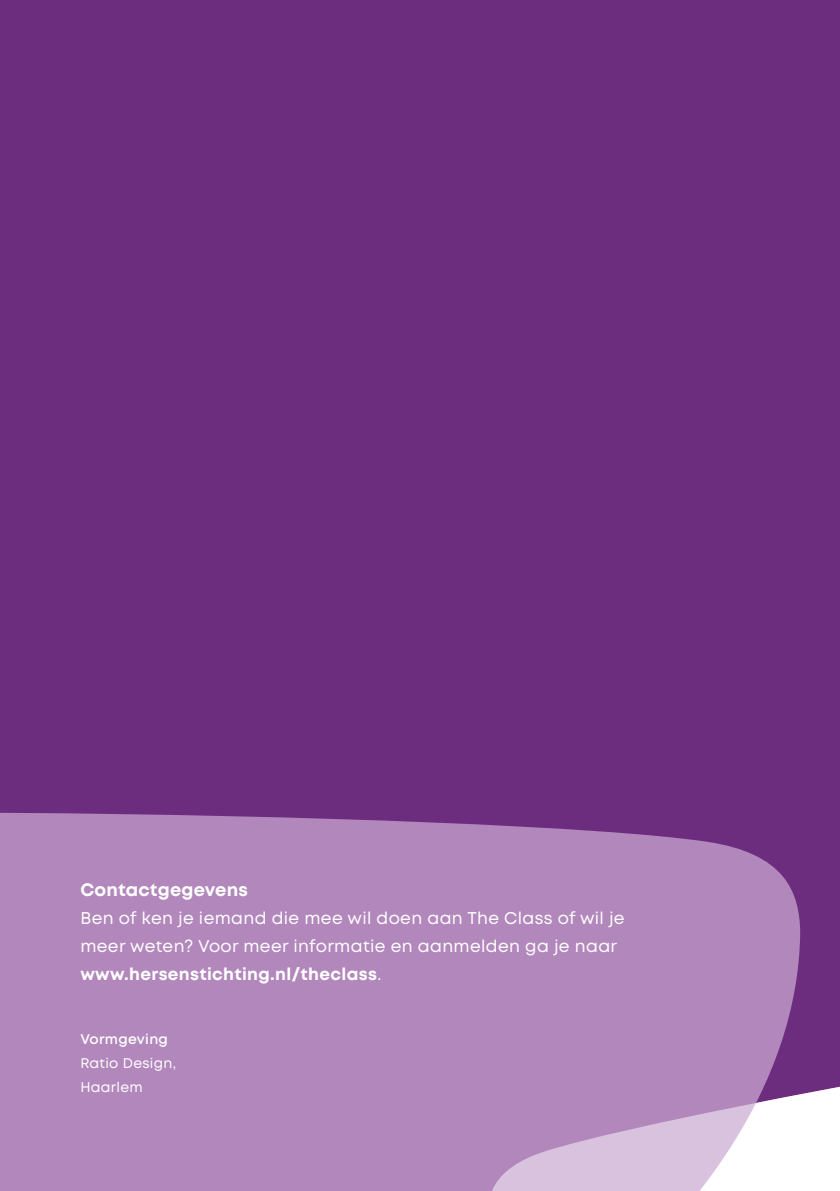
<style>
.page{position:relative;width:840px;height:1191px;background:#fff}
.page>*{position:absolute;margin:0;border:0;box-sizing:border-box;transform-origin:0 0}
.t1{font:700 18px "Mont";letter-spacing:.01em;color:#fff}
.t2{font:17px/28px "Mont";letter-spacing:.02em;color:#fff}
.t3{font:14px/24px "Mont";letter-spacing:.02em;color:#fff}
.t4{font:600 14px "Mont";letter-spacing:.02em;color:#fff}
.s1{font-weight:700}
</style>
<div class="page">
<div style="left:0;top:0;width:839px;height:1191px;background:#6d2d7f"></div>
<div style="left:0;top:812px;width:799px;height:379px;background:#b287bc"></div>
<svg style="left:484px;top:980px;width:355px;height:211px;fill:#b287bc"></svg>
<p class="t1" style="left:80px;top:878px;width:169px">Contactgegevens</p>
<p class="t2" style="left:80px;top:904px;width:545px">Ben of ken je iemand die mee wil doen aan The Class of wil je meer weten? Voor meer informatie en aanmelden ga je naar <span class="s1">www.hersenstichting.nl/theclass</span>.</p>
<p class="t4" style="left:80px;top:1029px;width:89px">Vormgeving</p>
<p class="t3" style="left:80px;top:1050px;width:97px">Ratio Design,<br>Haarlem</p>
</div>
